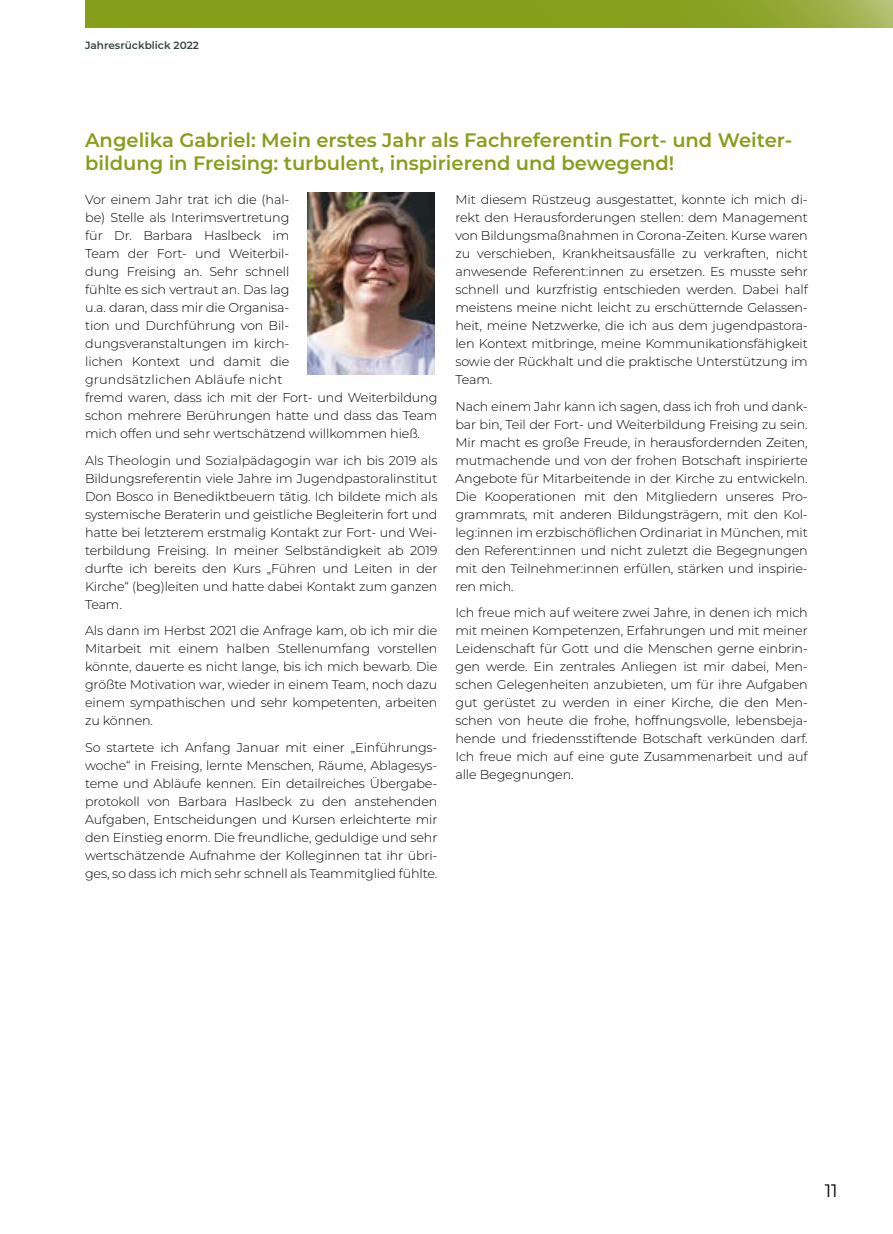
<style>
.page{position:relative;width:893px;height:1234px;background:#fff}
.page>*{position:absolute;margin:0;border:0;box-sizing:border-box;transform-origin:0 0}
.t1{font:600 19.5px/23.4px "Montserrat";color:#879e1b}
.t2{font:18px "Montserrat";color:#000}
.t3{font:300 12.75px/18px "Montserrat";letter-spacing:-.01em;color:#000;text-align:justify}
.t4{font:600 10.5px "Montserrat";color:#364542}
</style>
<div class="page">
<svg style="left:85px;top:0;width:808px;height:28px;background:#8ba123"></svg>
<img style="left:308px;top:192px;width:126px;height:183px">
<p class="t4" style="left:85px;top:38px;width:115px">Jahresrückblick 2022</p>
<h1 class="t1" style="left:85px;top:127px;width:709px">Angelika Gabriel: Mein erstes Jahr als Fachreferentin Fort- und Weiter&shy;bildung in Freising: turbulent, inspirierend und bewegend!</h1>
<p class="t3" style="left:85px;top:190px;width:206px">Vor einem Jahr trat ich die (hal&shy;be) Stelle als Interimsvertretung für Dr. Barbara Haslbeck im Team der Fort- und Weiterbil&shy;dung Freising an. Sehr schnell fühlte es sich vertraut an. Das lag u.a. daran, dass mir die Organisa&shy;tion und Durchführung von Bil&shy;dungsveranstaltungen im kirch&shy;lichen Kontext und damit die grundsätzlichen Abläufe nicht</p>
<p class="t3" style="left:85px;top:388px;width:354px">fremd waren, dass ich mit der Fort- und Weiterbildung schon mehrere Berührungen hatte und dass das Team mich offen und sehr wertschätzend willkommen hieß.</p>
<p class="t3" style="left:85px;top:450px;width:354px">Als Theologin und Sozialpädagogin war ich bis 2019 als Bildungsreferentin viele Jahre im Jugendpastoralinstitut Don Bosco in Benediktbeuern tätig. Ich bildete mich als systemische Beraterin und geistliche Begleiterin fort und hatte bei letzterem erstmalig Kontakt zur Fort- und Wei&shy;terbildung Freising. In meiner Selbständigkeit ab 2019 durfte ich bereits den Kurs „Führen und Leiten in der Kirche“ (beg)leiten und hatte dabei Kontakt zum ganzen Team.</p>
<p class="t3" style="left:85px;top:621px;width:354px">Als dann im Herbst 2021 die Anfrage kam, ob ich mir die Mitarbeit mit einem halben Stellenumfang vorstellen könnte, dauerte es nicht lange, bis ich mich bewarb. Die größte Motivation war, wieder in einem Team, noch dazu einem sympathischen und sehr kompetenten, arbeiten zu können.</p>
<p class="t3" style="left:85px;top:737px;width:354px">So startete ich Anfang Januar mit einer „Einführungs&shy;woche“ in Freising, lernte Menschen, Räume, Ablagesys&shy;teme und Abläufe kennen. Ein detailreiches Übergabe&shy;protokoll von Barbara Haslbeck zu den anstehenden Aufgaben, Entscheidungen und Kursen erleichterte mir den Einstieg enorm. Die freundliche, geduldige und sehr wertschätzende Aufnahme der Kolleginnen tat ihr übri&shy;ges, so dass ich mich sehr schnell als Teammitglied fühlte.</p>
<p class="t3" style="left:455px;top:190px;width:354px">Mit diesem Rüstzeug ausgestattet, konnte ich mich di&shy;rekt den Herausforderungen stellen: dem Management von Bildungsmaßnahmen in Corona-Zeiten. Kurse waren zu verschieben, Krankheitsausfälle zu verkraften, nicht anwesende Referent:innen zu ersetzen. Es musste sehr schnell und kurzfristig entschieden werden. Dabei half meistens meine nicht leicht zu erschütternde Gelassen&shy;heit, meine Netzwerke, die ich aus dem jugendpastora&shy;len Kontext mitbringe, meine Kommunikationsfähigkeit sowie der Rückhalt und die praktische Unterstützung im Team.</p>
<p class="t3" style="left:455px;top:396px;width:354px">Nach einem Jahr kann ich sagen, dass ich froh und dank&shy;bar bin, Teil der Fort- und Weiterbildung Freising zu sein.<br>Mir macht es große Freude, in herausfordernden Zeiten, mutmachende und von der frohen Botschaft inspirierte Angebote für Mitarbeitende in der Kirche zu entwickeln.<br>Die Kooperationen mit den Mitgliedern unseres Pro&shy;grammrats, mit anderen Bildungsträgern, mit den Kol&shy;leg:innen im erzbischöflichen Ordinariat in München, mit den Referent:innen und nicht zuletzt die Begegnungen mit den Teilnehmer:innen erfüllen, stärken und inspirie&shy;ren mich.</p>
<p class="t3" style="left:455px;top:603px;width:354px">Ich freue mich auf weitere zwei Jahre, in denen ich mich mit meinen Kompetenzen, Erfahrungen und mit meiner Leidenschaft für Gott und die Menschen gerne einbrin&shy;gen werde. Ein zentrales Anliegen ist mir dabei, Men&shy;schen Gelegenheiten anzubieten, um für ihre Aufgaben gut gerüstet zu werden in einer Kirche, die den Men&shy;schen von heute die frohe, hoffnungsvolle, lebensbeja&shy;hende und friedensstiftende Botschaft verkünden darf.<br>Ich freue mich auf eine gute Zusammenarbeit und auf alle Begegnungen.</p>
<h2 class="t2" style="left:825px;top:1178px;width:14px">11</h2>
</div>
